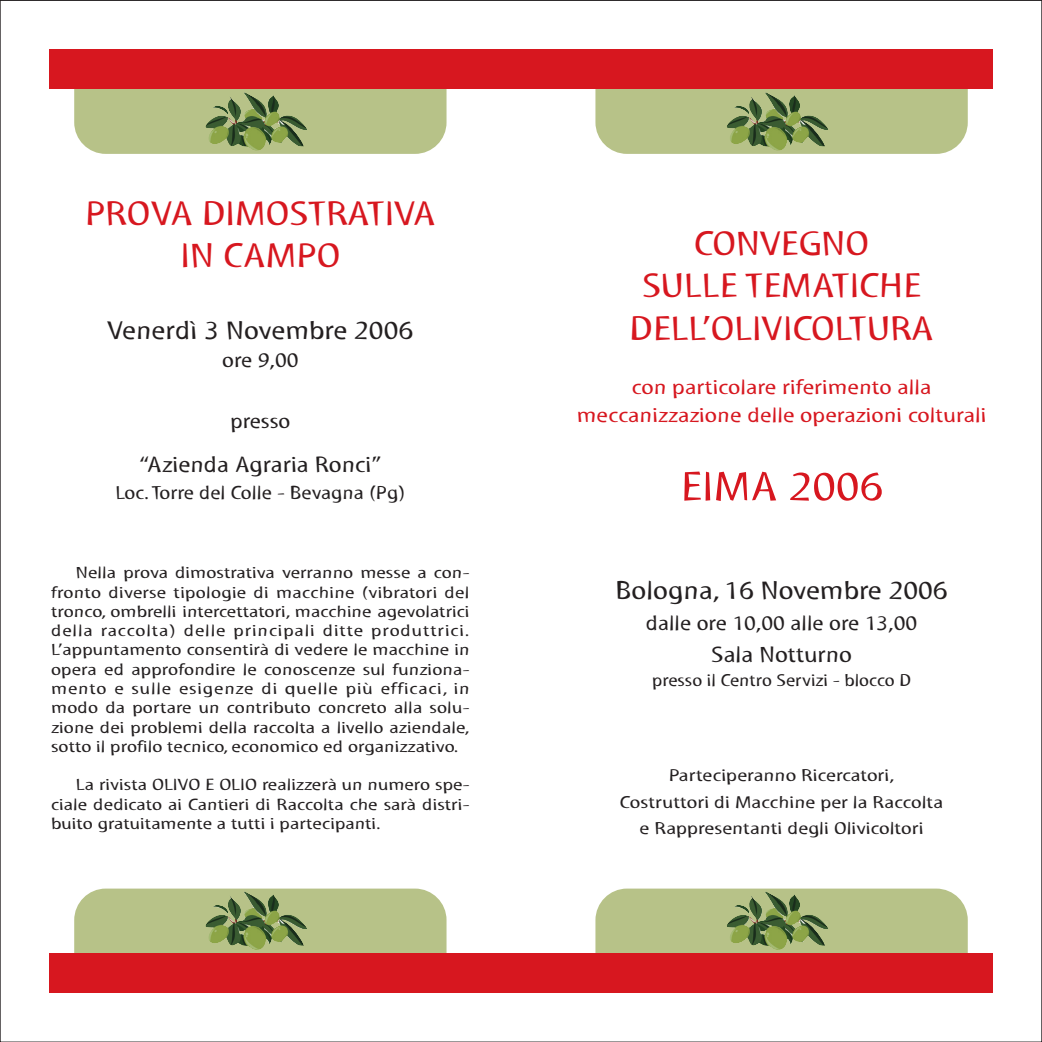
<style>
.page{position:relative;width:1042px;height:1042px;background:#fff}
.page>*{position:absolute;margin:0;border:0;box-sizing:border-box;transform-origin:0 0}
.t1{font:42px "Myriad Tilt";color:#d7171f;scale:1.4 1}
.t2{font:35px/42px "Myriad Tilt";color:#d7171f;text-align:center;scale:1.4 1}
.t3{font:26.25px "Myriad Tilt";color:#231f20;scale:1.4 1}
.t4{font:22.75px "Myriad Tilt";color:#231f20;scale:1.4 1}
.t5{font:21px/28px "Myriad Tilt";color:#d7171f;text-align:center;scale:1.45 1}
.t6{font:21px "Myriad Tilt";color:#231f20;scale:1.4 1}
.t7{font:19.25px "Myriad Tilt";color:#231f20;scale:1.4 1}
.t8{font:17.5px/26.2px "Myriad Tilt";color:#231f20;text-align:center;scale:1.5 1}
.t9{font:17.5px "Myriad Tilt";color:#231f20;scale:1.4 1}
.t10{font:16.62px/19.2px "Myriad Tilt";color:#231f20;text-align:justify;scale:1.5 1}
</style>
<div class="page">
<div style="left:74px;top:888px;width:372px;height:104px;background:#b7c288;border-radius:32px"></div>
<div style="left:595px;top:888px;width:372px;height:104px;background:#b7c288;border-radius:32px"></div>
<div style="left:49px;top:952px;width:943px;height:40px;background:#d7171f"></div>
<div style="left:74px;top:50px;width:372px;height:104px;background:#b7c288;border-radius:31px"></div>
<div style="left:595px;top:50px;width:372px;height:104px;background:#b7c288;border-radius:31px"></div>
<div style="left:49px;top:50px;width:943px;height:39px;background:#d7171f"></div>
<img style="left:205px;top:92px;width:102px;height:59px">
<img style="left:205px;top:891px;width:102px;height:59px">
<img style="left:727px;top:892px;width:101px;height:58px">
<img style="left:727px;top:92px;width:101px;height:59px">
<h2 class="t2" style="left:85px;top:195px;width:252px">PROVA DIMOSTRATIVA<br>IN CAMPO</h2>
<h3 class="t3" style="left:108px;top:320px;width:220px">Venerdì 3 Novembre 2006</h3>
<p class="t6" style="left:222px;top:352px;width:56px">ore 9,00</p>
<p class="t6" style="left:230px;top:413px;width:44px">presso</p>
<h3 class="t4" style="left:139px;top:456px;width:174px">“Azienda Agraria Ronci”</h3>
<p class="t7" style="left:115px;top:485px;width:208px">Loc.Torre del Colle - Bevagna (Pg)</p>
<p class="t10" style="left:51px;top:564px;width:280px;text-indent:25px">Nella prova dimostrativa verranno messe a con&shy;fronto diverse tipologie di macchine (vibratori del tronco, ombrelli intercettatori, macchine agevolatrici della raccolta) delle principali ditte produttrici.<br>L’appuntamento consentirà di vedere le macchine in opera ed approfondire le conoscenze sul funziona&shy;mento e sulle esigenze di quelle più efficaci, in modo da portare un contributo concreto alla solu&shy;zione dei problemi della raccolta a livello aziendale, sotto il profilo tecnico, economico ed organizzativo.</p>
<p class="t10" style="left:51px;top:776px;width:280px;text-indent:25px">La rivista OLIVO E OLIO realizzerà un numero spe&shy;ciale dedicato ai Cantieri di Raccolta che sarà distri&shy;buito gratuitamente a tutti i partecipanti.</p>
<h2 class="t2" style="left:629px;top:226px;width:219px">CONVEGNO<br>SULLE TEMATICHE<br>DELL’OLIVICOLTURA</h2>
<p class="t5" style="left:576px;top:374px;width:284px">con particolare riferimento alla meccanizzazione delle operazioni colturali</p>
<h1 class="t1" style="left:680px;top:471px;width:146px">EIMA 2006</h1>
<h3 class="t3" style="left:615px;top:580px;width:238px">Bologna, 16 Novembre 2006</h3>
<p class="t6" style="left:645px;top:615px;width:195px">dalle ore 10,00 alle ore 13,00</p>
<h3 class="t4" style="left:711px;top:646px;width:102px">Sala Notturno</h3>
<p class="t9" style="left:652px;top:674px;width:186px">presso il Centro Servizi - blocco D</p>
<p class="t8" style="left:620px;top:763px;width:217px">Parteciperanno Ricercatori,<br>Costruttori di Macchine per la Raccolta e Rappresentanti degli Olivicoltori</p>
</div>
